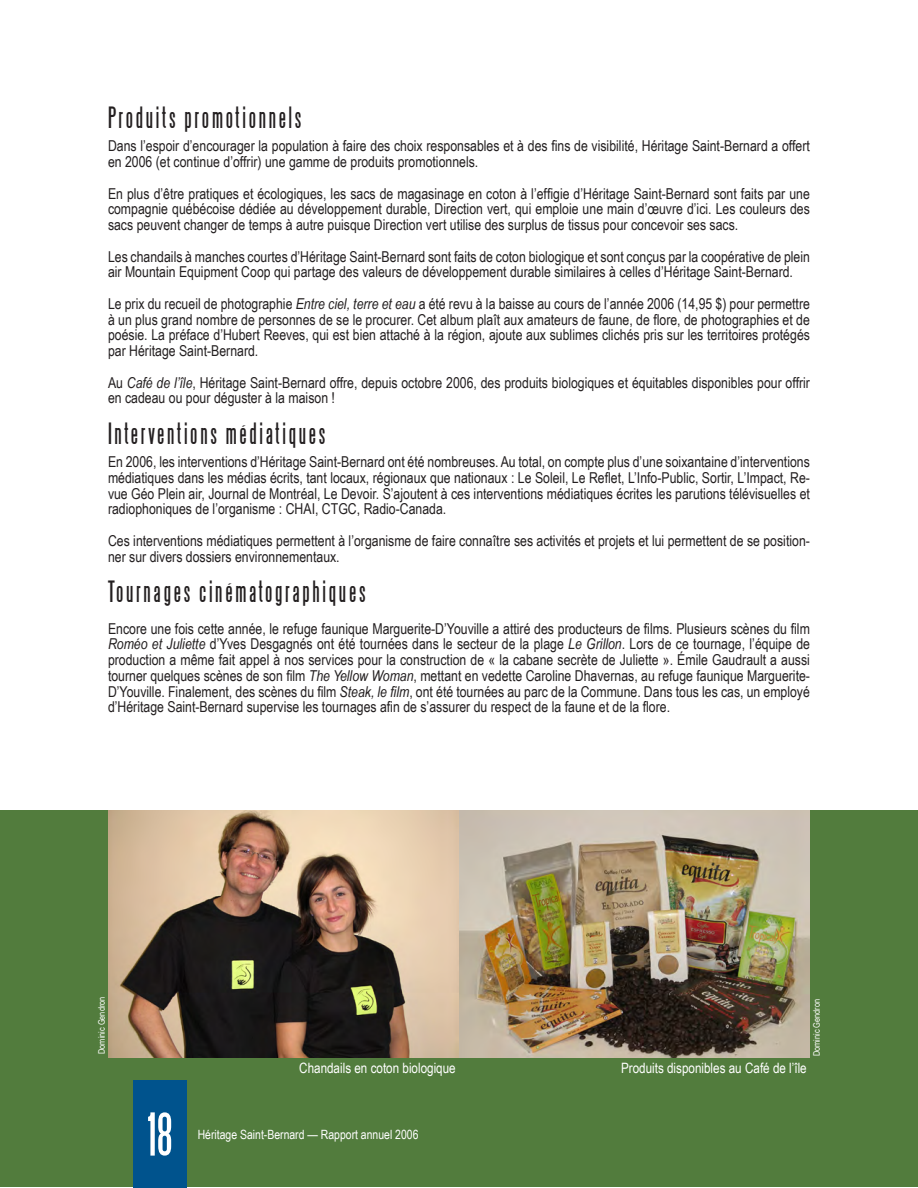
<style>
.page{position:relative;width:918px;height:1188px;background:#fff}
.page>*{position:absolute;margin:0;border:0;box-sizing:border-box;transform-origin:0 0}
.t1{font:54px "Steelfish";color:#fff}
.t2{font:27px "Steelfish";letter-spacing:.1em;color:#231f20}
.t3{font:15px/15.8px "Arial Narrow";color:#231f20}
.t4{font:14.25px "Arial Narrow";color:#fff}
.t5{font:12.75px "Arial Narrow";color:#fff}
.t6{font:9px "Arial Narrow";color:#fff}
.s1{font-style:italic}
</style>
<div class="page">
<div style="left:0;top:810px;width:918px;height:377px;background:#527c3d"></div>
<div style="left:133px;top:1080px;width:54px;height:108px;background:#00538d"></div>
<img style="left:108px;top:810px;width:702px;height:247px">
<h2 class="t2" style="left:108px;top:103px;width:195px">Produits promotionnels</h2>
<p class="t3" style="left:108px;top:138px;width:703px">Dans l’espoir d’encourager la population à faire des choix responsables et à des fins de visibilité, Héritage Saint-Bernard a offert en 2006 (et continue d’offrir) une gamme de produits promotionnels.</p>
<p class="t3" style="left:108px;top:185px;width:703px;text-align:justify">En plus d’être pratiques et écologiques, les sacs de magasinage en coton à l’effigie d’Héritage Saint-Bernard sont faits par une compagnie québécoise dédiée au développement durable, Direction vert, qui emploie une main d’œuvre d’ici. Les couleurs des sacs peuvent changer de temps à autre puisque Direction vert utilise des surplus de tissus pour concevoir ses sacs.</p>
<p class="t3" style="left:108px;top:248px;width:703px">Les chandails à manches courtes d’Héritage Saint-Bernard sont faits de coton biologique et sont conçus par la coopérative de plein air Mountain Equipment Coop qui partage des valeurs de développement durable similaires à celles d’Héritage Saint-Bernard.</p>
<p class="t3" style="left:108px;top:295px;width:704px;text-align:justify">Le prix du recueil de photographie <span class="s1">Entre ciel, terre et eau</span> a été revu à la baisse au cours de l’année 2006 (14,95 $) pour permettre à un plus grand nombre de personnes de se le procurer. Cet album plaît aux amateurs de faune, de flore, de photographies et de poésie. La préface d’Hubert Reeves, qui est bien attaché à la région, ajoute aux sublimes clichés pris sur les territoires protégés par Héritage Saint-Bernard.</p>
<p class="t3" style="left:108px;top:374px;width:704px">Au <span class="s1">Café de l’île</span>, Héritage Saint-Bernard offre, depuis octobre 2006, des produits biologiques et équitables disponibles pour offrir en cadeau ou pour déguster à la maison !</p>
<h2 class="t2" style="left:108px;top:419px;width:219px">Interventions médiatiques</h2>
<p class="t3" style="left:108px;top:453px;width:704px;text-align:justify">En 2006, les interventions d’Héritage Saint-Bernard ont été nombreuses. Au total, on compte plus d’une soixantaine d’interventions médiatiques dans les médias écrits, tant locaux, régionaux que nationaux : Le Soleil, Le Reflet, L’Info-Public, Sortir, L’Impact, Re&shy;vue Géo Plein air, Journal de Montréal, Le Devoir. S’ajoutent à ces interventions médiatiques écrites les parutions télévisuelles et radiophoniques de l’organisme : CHAI, CTGC, Radio-Canada.</p>
<p class="t3" style="left:108px;top:532px;width:704px">Ces interventions médiatiques permettent à l’organisme de faire connaître ses activités et projets et lui permettent de se position&shy;ner sur divers dossiers environnementaux.</p>
<h2 class="t2" style="left:108px;top:577px;width:259px">Tournages cinématographiques</h2>
<p class="t3" style="left:108px;top:620px;width:704px;text-align:justify">Encore une fois cette année, le refuge faunique Marguerite-D’Youville a attiré des producteurs de films. Plusieurs scènes du film <span class="s1">Roméo et Juliette</span> d’Yves Desgagnés ont été tournées dans le secteur de la plage <span class="s1">Le Grillon</span>. Lors de ce tournage, l’équipe de production a même fait appel à nos services pour la construction de « la cabane secrète de Juliette ». Émile Gaudrault a aussi tourner quelques scènes de son film <span class="s1">The Yellow Woman</span>, mettant en vedette Caroline Dhavernas, au refuge faunique Marguerite-D’Youville. Finalement, des scènes du film <span class="s1">Steak, le film</span>, ont été tournées au parc de la Commune. Dans tous les cas, un employé d’Héritage Saint-Bernard supervise les tournages afin de s’assurer du respect de la faune et de la flore.</p>
<p class="t6" style="left:95px;top:1054px;width:59px;rotate:-90deg">Dominic Gendron</p>
<h1 class="t1" style="left:147px;top:1106px;width:27px">18</h1>
<p class="t6" style="left:810px;top:1056px;width:59px;rotate:-90deg">Dominic Gendron</p>
<p class="t4" style="left:299px;top:1058px;width:158px">Chandails en coton biologique</p>
<p class="t4" style="left:621px;top:1058px;width:187px">Produits disponibles au Café de l’île</p>
<p class="t5" style="left:198px;top:1125px;width:222px">Héritage Saint-Bernard — Rapport annuel 2006</p>
</div>
